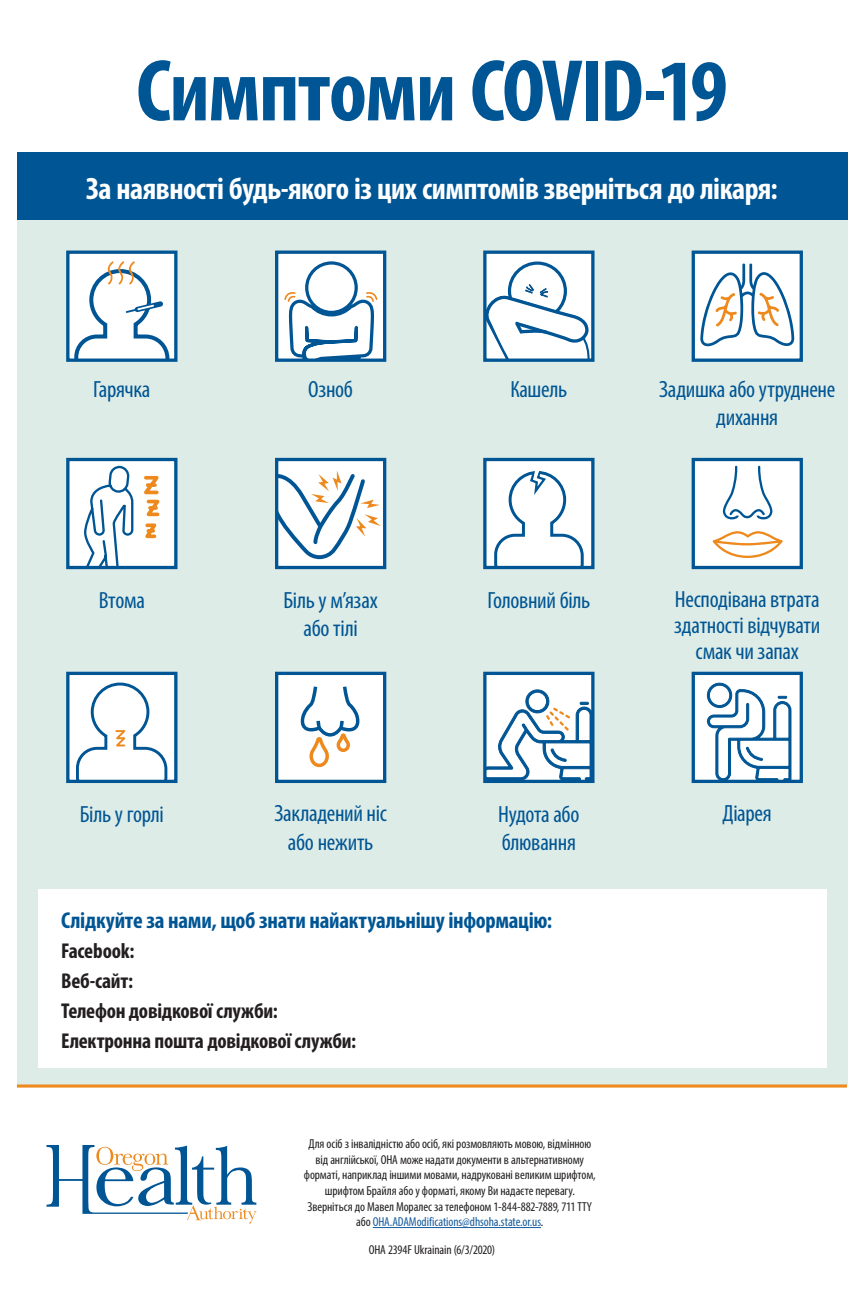
<style>
.page{position:relative;width:864px;height:1296px;background:#fff}
.page>*{position:absolute;margin:0;border:0;box-sizing:border-box;transform-origin:0 0}
.t1{font:700 condensed 88.5px "Myriad Pro";letter-spacing:-.02em;color:#005594}
.t2{font:700 condensed 31px "Myriad Pro";letter-spacing:-.015em;color:#fff}
.t3{font:condensed 23.5px/28.1px "Myriad Pro";letter-spacing:-.015em;color:#005594;text-align:center}
.t4{font:700 condensed 23.05px "Myriad Pro";letter-spacing:-.01em;color:#005594}
.t5{font:700 condensed 21.5px/30px "Myriad Pro";letter-spacing:-.01em;color:#231f20}
.t6{font:condensed 13px/15.6px "Myriad Pro";letter-spacing:-.01em;color:#231f20;text-align:center}
.s1{color:#175d9e}
</style>
<div class="page">
<div style="left:17px;top:220px;width:830px;height:865px;background:#ddece6"></div>
<svg style="left:17px;top:1084px;width:830px;height:4px;background:#eca14d"></svg>
<div style="left:277px;top:460px;width:108px;height:108px;background:#fff"></div>
<svg style="left:279px;top:470px;width:102px;height:89px"></svg>
<div style="left:275px;top:458px;width:111px;height:111px;border:3px solid #005594"></div>
<div style="left:485px;top:252px;width:108px;height:108px;background:#fff"></div>
<div style="left:508px;top:262px;width:59px;height:59px;border:3px solid #005594;border-radius:50%"></div>
<div style="left:483px;top:251px;width:112px;height:111px;border:3px solid #005594"></div>
<div style="left:485px;top:460px;width:108px;height:108px;background:#fff"></div>
<svg style="left:494px;top:471px;width:90px;height:94px"></svg>
<div style="left:483px;top:458px;width:112px;height:111px;border:3px solid #005594"></div>
<div style="left:277px;top:673px;width:108px;height:108px;background:#fff"></div>
<svg style="left:300px;top:686px;width:60px;height:81px"></svg>
<div style="left:275px;top:672px;width:111px;height:111px;border:3px solid #005594"></div>
<div style="left:693px;top:252px;width:108px;height:108px;background:#fff"></div>
<svg style="left:700px;top:263px;width:94px;height:83px"></svg>
<div style="left:692px;top:251px;width:111px;height:111px;border:3px solid #005594"></div>
<div style="left:68px;top:252px;width:108px;height:108px;background:#fff"></div>
<svg style="left:74px;top:261px;width:96px;height:97px"></svg>
<div style="left:66px;top:251px;width:111px;height:111px;border:3px solid #005594"></div>
<div style="left:485px;top:673px;width:108px;height:108px;background:#fff"></div>
<svg style="left:487px;top:689px;width:104px;height:90px"></svg>
<div style="left:483px;top:672px;width:112px;height:111px;border:3px solid #005594"></div>
<div style="left:693px;top:673px;width:108px;height:108px;background:#fff"></div>
<svg style="left:706px;top:682px;width:86px;height:97px"></svg>
<div style="left:692px;top:672px;width:111px;height:111px;border:3px solid #005594"></div>
<div style="left:68px;top:673px;width:108px;height:108px;background:#fff"></div>
<svg style="left:76px;top:682px;width:92px;height:97px"></svg>
<div style="left:66px;top:672px;width:111px;height:111px;border:3px solid #005594"></div>
<div style="left:693px;top:460px;width:108px;height:108px;background:#fff"></div>
<svg style="left:723px;top:466px;width:50px;height:53px"></svg>
<svg style="left:713px;top:531px;width:70px;height:27px"></svg>
<div style="left:692px;top:458px;width:111px;height:111px;border:3px solid #005594"></div>
<div style="left:277px;top:252px;width:108px;height:108px;background:#fff"></div>
<svg style="left:284px;top:261px;width:93px;height:97px"></svg>
<div style="left:275px;top:251px;width:111px;height:111px;border:3px solid #005594"></div>
<div style="left:68px;top:460px;width:108px;height:108px;background:#fff"></div>
<svg style="left:84px;top:465px;width:76px;height:100px"></svg>
<div style="left:66px;top:458px;width:111px;height:111px;border:3px solid #005594"></div>
<svg style="left:485px;top:283px;width:106px;height:77px"></svg>
<div style="left:17px;top:152px;width:830px;height:68px;background:#005594"></div>
<div style="left:38px;top:889px;width:788px;height:179px;background:#fff"></div>
<svg style="left:47px;top:1145px;width:209px;height:79px"></svg>
<hr style="left:373px;top:1227px;width:168px;height:1px;background:#175d9e">
<h1 class="t1" style="left:136px;top:36px;width:593px">Симптоми COVID-19</h1>
<h2 class="t2" style="left:86px;top:169px;width:693px">За наявності будь-якого із цих симптомів зверніться до лікаря:</h2>
<h3 class="t3" style="left:93px;top:375px;width:59px">Гарячка</h3>
<h3 class="t3" style="left:308px;top:375px;width:46px">Озноб</h3>
<h3 class="t3" style="left:510px;top:375px;width:59px">Кашель</h3>
<h3 class="t3" style="left:659px;top:375px;width:178px">Задишка або утруднене дихання</h3>
<h3 class="t3" style="left:99px;top:586px;width:48px">Втома</h3>
<h3 class="t3" style="left:80px;top:799px;width:86px">Біль у горлі</h3>
<h3 class="t3" style="left:284px;top:586px;width:96px">Біль у м’язах або тілі</h3>
<h3 class="t3" style="left:274px;top:799px;width:114px">Закладений ніс або нежить</h3>
<h3 class="t3" style="left:487px;top:586px;width:104px">Головний біль</h3>
<h3 class="t3" style="left:498px;top:799px;width:83px;text-align:left">Нудота або блювання</h3>
<h3 class="t4" style="left:61px;top:906px;width:493px">Слідкуйте за нами, щоб знати найактуальнішу інформацію:</h3>
<h3 class="t5" style="left:61px;top:936px;width:296px">Facebook:<br>Веб-сайт:<br>Телефон довідкової служби:<br>Електронна пошта довідкової служби:</h3>
<p class="t6" style="left:304px;top:1136px;width:293px">Для осіб з інвалідністю або осіб, які розмовляють мовою, відмінною від англійської, OHA може надати документи в альтернативному форматі, наприклад іншими мовами, надруковані великим шрифтом, шрифтом Брайля або у форматі, якому Ви надаєте перевагу.<br>Зверніться до Мавел Моралес за телефоном 1-844-882-7889, 711 TTY або <span class="s1">OHA.ADAModifications@dhsoha.state.or.us</span>.</p>
<p class="t6" style="left:369px;top:1241px;width:128px">OHA 2394F Ukrainain (6/3/2020)</p>
<h3 class="t3" style="left:674px;top:586px;width:148px;line-height:26px">Несподівана втрата здатності відчувати смак чи запах</h3>
<h3 class="t3" style="left:723px;top:799px;width:51px">Діарея</h3>
</div>
